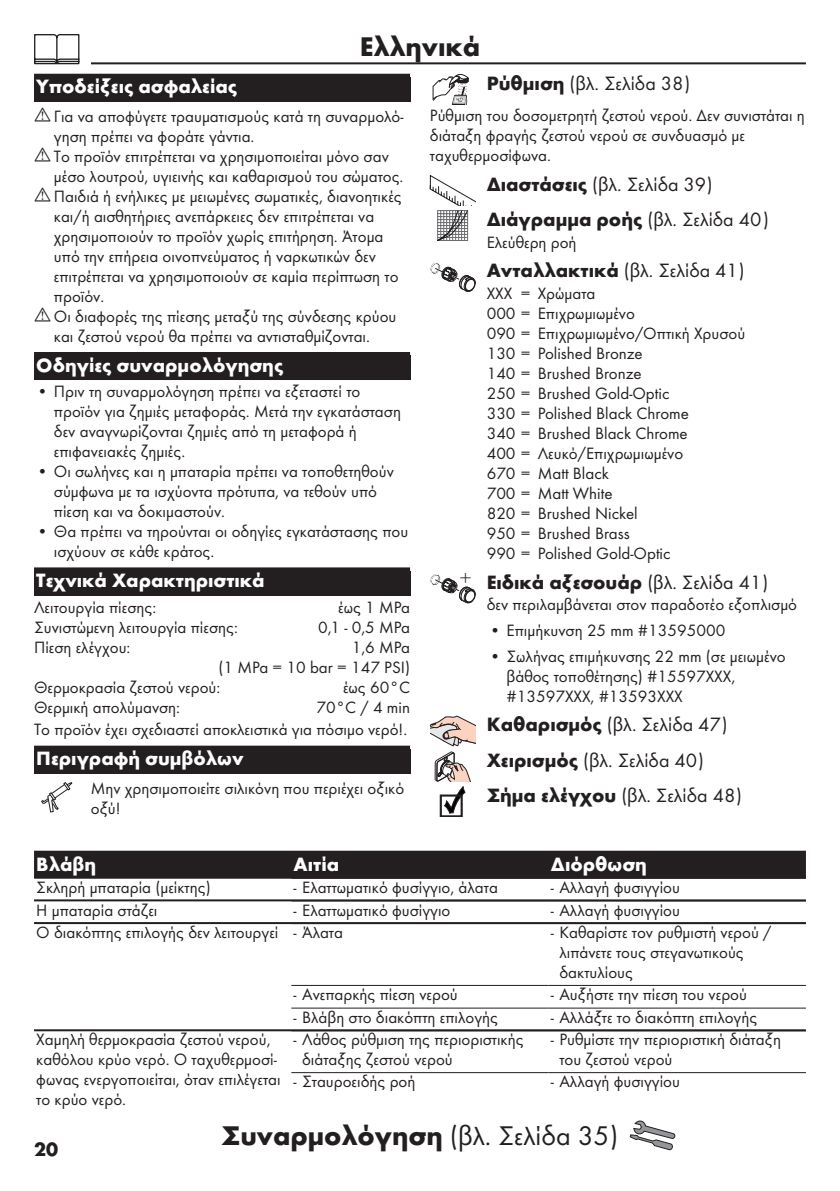
<style>
.page{position:relative;width:840px;height:1191px;background:#fff}
.page>*{position:absolute;margin:0;border:0;box-sizing:border-box;transform-origin:0 0}
.t1{font:700 28px "Futura TOT";color:#231f20}
.t2{font:300 21.2px "Futura TOT";color:#231f20}
.t3{font:20px/35.4px "Futura TOT Boo";color:#231f20}
.t4{font:700 20px "Futura TOT";color:#fff}
.t5{font:700 20px "Futura TOT";color:#231f20}
.t6{font:17px/20px "Futura TOT Boo";color:#231f20}
.s1{font-family:"Futura TOT";font-weight:700}
.s2{font-family:"Futura TOT Boo";font-weight:400}
</style>
<div class="page">
<hr style="left:34px;top:62px;width:771px;height:2px;background:#231f20">
<div style="left:23px;top:34px;width:68px;height:34px;background:#fff"></div>
<svg style="left:34px;top:34px;width:45px;height:30px"></svg>
<div style="left:34px;top:74px;width:376px;height:28px;background:#231f20"></div>
<div style="left:34px;top:352px;width:376px;height:28px;background:#231f20"></div>
<div style="left:34px;top:567px;width:376px;height:28px;background:#231f20"></div>
<div style="left:34px;top:749px;width:376px;height:25px;background:#231f20"></div>
<div style="left:34px;top:745px;width:376px;height:28px;background:#231f20"></div>
<svg style="left:41px;top:782px;width:32px;height:30px"></svg>
<svg style="left:432px;top:74px;width:36px;height:31px"></svg>
<svg style="left:429px;top:175px;width:46px;height:66px"></svg>
<svg style="left:430px;top:263px;width:45px;height:29px"></svg>
<svg style="left:430px;top:574px;width:45px;height:29px"></svg>
<svg style="left:430px;top:716px;width:45px;height:101px"></svg>
<svg style="left:629px;top:1120px;width:45px;height:30px"></svg>
<div style="left:34px;top:850px;width:771px;height:26px;background:#231f20"></div>
<hr style="left:34px;top:876px;width:771px;height:2px;background:#231f20">
<hr style="left:34px;top:899px;width:771px;height:2px;background:#231f20">
<hr style="left:34px;top:922px;width:771px;height:2px;background:#231f20">
<hr style="left:291px;top:985px;width:257px;height:1px;background:#231f20">
<hr style="left:548px;top:985px;width:257px;height:1px;background:#231f20">
<hr style="left:291px;top:1007px;width:257px;height:1px;background:#231f20">
<hr style="left:548px;top:1007px;width:257px;height:1px;background:#231f20">
<hr style="left:34px;top:1029px;width:771px;height:2px;background:#231f20">
<hr style="left:291px;top:1072px;width:257px;height:1px;background:#231f20">
<hr style="left:548px;top:1072px;width:257px;height:1px;background:#231f20">
<h1 class="t1" style="left:359px;top:29px;width:122px">Ελληνικά</h1>
<p class="t4" style="left:36px;top:74px;width:202px">Υποδείξεις ασφαλείας</p>
<p class="t6" style="left:54px;top:106px;width:351px">Για να αποφύγετε τραυματισμούς κατά τη συναρμολό&shy;γηση πρέπει να φοράτε γάντια.<br>Το προϊόν επιτρέπεται να χρησιμοποιείται μόνο σαν μέσο λουτρού, υγιεινής και καθαρισμού του σώματος.<br>Παιδιά ή ενήλικες με μειωμένες σωματικές, διανοητικές και/ή αισθητήριες ανεπάρκειες δεν επιτρέπεται να χρησιμοποιούν το προϊόν χωρίς επιτήρηση. Άτομα υπό την επήρεια οινοπνεύματος ή ναρκωτικών δεν επιτρέπεται να χρησιμοποιούν σε καμία περίπτωση το προϊόν.<br>Οι διαφορές της πίεσης μεταξύ της σύνδεσης κρύου και ζεστού νερού θα πρέπει να αντισταθμίζονται.</p>
<p class="t4" style="left:36px;top:352px;width:248px">Οδηγίες συναρμολόγησης</p>
<p class="t6" style="left:54px;top:381px;width:348px;text-indent:-17px">• Πριν τη συναρμολόγηση πρέπει να εξεταστεί το προϊόν για ζημιές μεταφοράς. Μετά την εγκατάσταση δεν αναγνωρίζονται ζημιές από τη μεταφορά ή επιφανειακές ζημιές.</p>
<p class="t6" style="left:54px;top:461px;width:341px;text-indent:-17px">• Οι σωλήνες και η μπαταρία πρέπει να τοποθετηθούν σύμφωνα με τα ισχύοντα πρότυπα, να τεθούν υπό πίεση και να δοκιμαστούν.</p>
<p class="t6" style="left:54px;top:521px;width:356px;text-indent:-17px">• Θα πρέπει να τηρούνται οι οδηγίες εγκατάστασης που ισχύουν σε κάθε κράτος.</p>
<p class="t4" style="left:36px;top:568px;width:230px">Τεχνικά Χαρακτηριστικά</p>
<p class="t6" style="left:34px;top:597px;width:124px">Λειτουργία πίεσης:</p>
<p class="t6" style="left:338px;top:597px;width:73px">έως 1 MPa</p>
<p class="t6" style="left:34px;top:617px;width:205px">Συνιστώμενη λειτουργία πίεσης:</p>
<p class="t6" style="left:318px;top:617px;width:93px">0,1 - 0,5 MPa</p>
<p class="t6" style="left:34px;top:637px;width:98px">Πίεση ελέγχου:</p>
<p class="t6" style="left:351px;top:637px;width:60px">1,6 MPa</p>
<p class="t6" style="left:218px;top:657px;width:193px">(1 MPa = 10 bar = 147 PSI)</p>
<p class="t6" style="left:34px;top:677px;width:188px">Θερμοκρασία ζεστού νερού:</p>
<p class="t6" style="left:343px;top:677px;width:68px">έως 60°C</p>
<p class="t6" style="left:34px;top:697px;width:147px">Θερμική απολύμανση:</p>
<p class="t6" style="left:34px;top:695px;width:377px;line-height:22.8px;text-align:right">70°C / 4 min<br>Το προϊόν έχει σχεδιαστεί αποκλειστικά για πόσιμο νερό!.</p>
<p class="t4" style="left:36px;top:746px;width:209px">Περιγραφή συμβόλων</p>
<p class="t6" style="left:91px;top:778px;width:315px">Μην χρησιμοποιείτε σιλικόνη που περιέχει οξικό οξύ!</p>
<p class="t3" style="left:486px;top:65px;width:205px"><span class="s1">Ρύθμιση</span> (βλ. Σελίδα 38)</p>
<p class="t6" style="left:429px;top:105px;width:376px">Ρύθμιση του δοσομετρητή ζεστού νερού. Δεν συνιστάται η διάταξη φραγής ζεστού νερού σε συνδυασμό με ταχυθερμοσίφωνα.</p>
<p class="t3" style="left:486px;top:166px;width:227px"><span class="s1">Διαστάσεις</span> (βλ. Σελίδα 39)</p>
<p class="t5" style="left:486px;top:207px;width:283px">Διάγραμμα ροής <span class="s2">(βλ. Σελίδα 40)</span></p>
<p class="t6" style="left:486px;top:232px;width:91px">Ελεύθερη ροή</p>
<p class="t3" style="left:486px;top:253px;width:259px"><span class="s1">Ανταλλακτικά</span> (βλ. Σελίδα 41)</p>
<p class="t6" style="left:486px;top:283px;width:260px">XXX = Χρώματα<br>000 = Επιχρωμιωμένο<br>090 = Επιχρωμιωμένο/Oπτική Xρυσού<br>130 = Polished Bronze<br>140 = Brushed Bronze<br>250 = Brushed Gold-Optic<br>330 = Polished Black Chrome<br>340 = Brushed Black Chrome<br>400 = Λευκό/Επιχρωμιωμένο<br>670 = Matt Black<br>700 = Matt White<br>820 = Brushed Nickel<br>950 = Brushed Brass<br>990 = Polished Gold-Optic</p>
<p class="t5" style="left:486px;top:569px;width:283px">Ειδικά αξεσουάρ <span class="s2">(βλ. Σελίδα 41)</span></p>
<p class="t6" style="left:486px;top:594px;width:312px">δεν περιλαμβάνεται στον παραδοτέο εξοπλισμό</p>
<p class="t6" style="left:489px;top:620px;width:237px">• Επιμήκυνση 25 mm #13595000</p>
<p class="t6" style="left:506px;top:646px;width:280px;text-indent:-17px">• Σωλήνας επιμήκυνσης 22 mm (σε μειωμένο βάθος τοποθέτησης) #15597XXX, #13597XXX, #13593XXX</p>
<p class="t3" style="left:486px;top:707px;width:257px"><span class="s1">Καθαρισμός</span> (βλ. Σελίδα 47)<br><span class="s1">Χειρισμός</span> (βλ. Σελίδα 40)<br><span class="s1">Σήμα ελέγχου</span> (βλ. Σελίδα 48)</p>
<p class="t2" style="left:459px;top:566px;width:13px">+</p>
<p class="t4" style="left:36px;top:852px;width:61px">Βλάβη</p>
<p class="t4" style="left:293px;top:852px;width:47px">Αιτία</p>
<p class="t4" style="left:550px;top:852px;width:97px">Διόρθωση</p>
<p class="t6" style="left:36px;top:877px;width:176px">Σκληρή μπαταρία (μείκτης)</p>
<p class="t6" style="left:293px;top:877px;width:206px">- Ελαττωματικό φυσίγγιο, άλατα</p>
<p class="t6" style="left:550px;top:877px;width:130px">- Αλλαγή φυσιγγίου</p>
<p class="t6" style="left:36px;top:899px;width:122px">Η μπαταρία στάζει</p>
<p class="t6" style="left:293px;top:899px;width:158px">- Ελαττωματικό φυσίγγιο</p>
<p class="t6" style="left:550px;top:899px;width:130px">- Αλλαγή φυσιγγίου</p>
<p class="t6" style="left:36px;top:922px;width:308px">Ο διακόπτης επιλογής δεν λειτουργεί - Άλατα</p>
<p class="t6" style="left:559px;top:922px;width:213px;text-indent:-8px">- Καθαρίστε τον ρυθμιστή νερού / λιπάνετε τους στεγανωτικούς δακτυλίους</p>
<p class="t6" style="left:293px;top:984px;width:166px">- Ανεπαρκής πίεση νερού</p>
<p class="t6" style="left:550px;top:984px;width:197px">- Αυξήστε την πίεση του νερού</p>
<p class="t6" style="left:293px;top:1007px;width:206px">- Βλάβη στο διακόπτη επιλογής</p>
<p class="t6" style="left:550px;top:1007px;width:208px">- Αλλάξτε το διακόπτη επιλογής</p>
<p class="t6" style="left:36px;top:1029px;width:246px">Χαμηλή θερμοκρασία ζεστού νερού, καθόλου κρύο νερό. Ο ταχυθερμοσί&shy;φωνας ενεργοποιείται, όταν επιλέγεται το κρύο νερό.</p>
<p class="t6" style="left:302px;top:1029px;width:223px;text-indent:-8px">- Λάθος ρύθμιση της περιοριστικής διάταξης ζεστού νερού</p>
<p class="t6" style="left:559px;top:1029px;width:223px;text-indent:-8px">- Ρυθμίστε την περιοριστική διάταξη του ζεστού νερού</p>
<p class="t6" style="left:293px;top:1071px;width:123px">- Σταυροειδής ροή</p>
<p class="t6" style="left:550px;top:1071px;width:130px">- Αλλαγή φυσιγγίου</p>
<p class="t5" style="left:34px;top:1136px;width:25px">20</p>
<h1 class="t1" style="left:221px;top:1118px;width:398px">Συναρμολόγηση <span class="s2">(βλ. Σελίδα 35)</span></h1>
</div>
